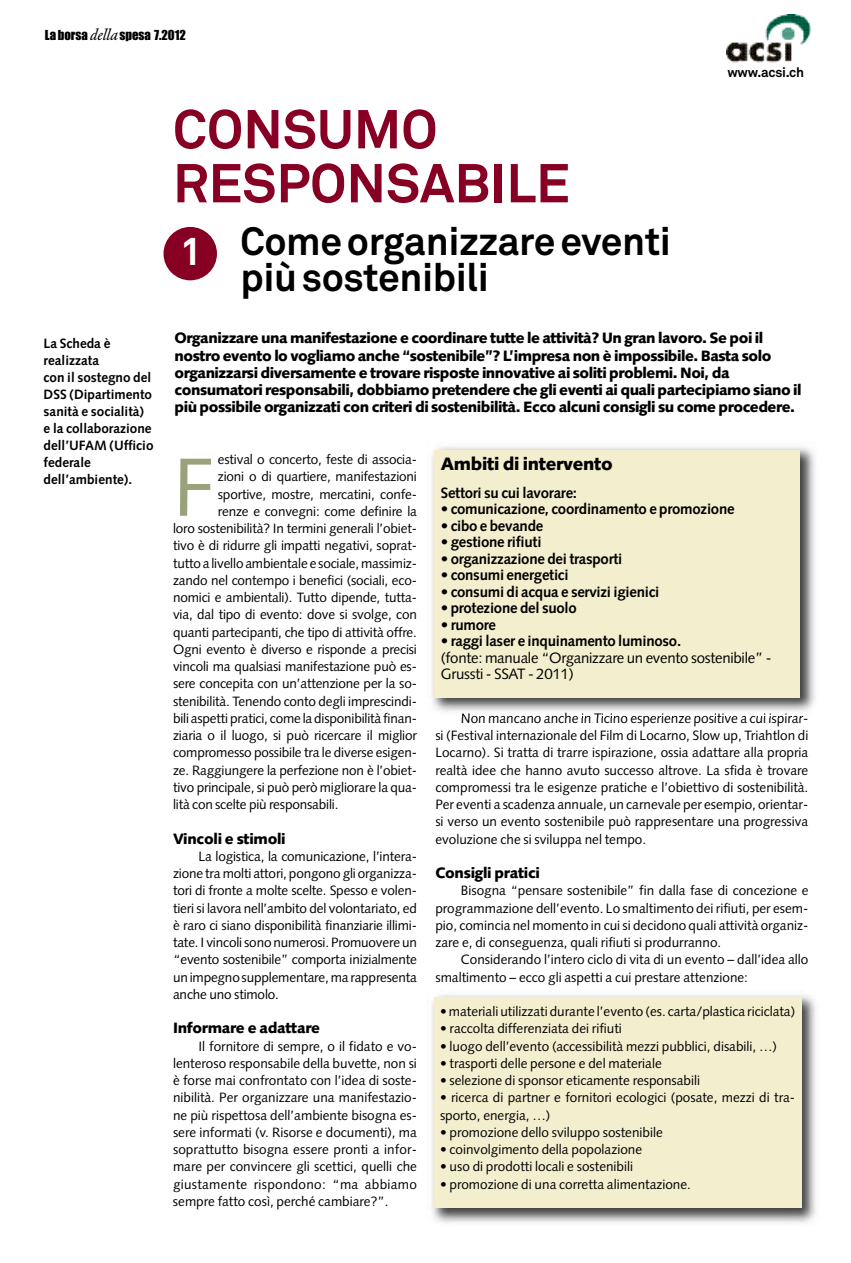
<style>
.page{position:relative;width:851px;height:1263px;background:#fff}
.page>*{position:absolute;margin:0;border:0;box-sizing:border-box;transform-origin:0 0}
.t1{font:82.5px "Syntax";color:#9aa27b}
.t2{font:700 54px/54px "Akkurat Std";color:#870023}
.t3{font:700 39px/36px "Akkurat Std";letter-spacing:-.01em;color:#000}
.t4{font:700 39px "Akkurat Std";color:#fff}
.t5{font:900 18px "Syntax";letter-spacing:-.02em;color:#000}
.t6{font:900 15px/17.2px "Syntax";letter-spacing:-.03em;color:#000}
.t7{font:700 15px "Syntax";letter-spacing:-.015em;color:#000}
.t8{font:15px/16.5px "Syntax";letter-spacing:-.015em;color:#000}
.t9{font:13.5px/17.2px "Syntax";letter-spacing:-.01em;color:#000;text-align:justify}
.t10{font:700 13.5px/17px "Syntax";color:#000}
.t11{font:700 13.5px "Akkurat Std";letter-spacing:-.015em;color:#000}
.t12{font:12.75px "Impact";color:#000}
.s1{font-family:"Garamond BE";font-style:italic;font-size:16.05px}
</style>
<div class="page">
<img style="left:432px;top:994px;width:384px;height:229px">
<div style="left:434px;top:997px;width:367px;height:211px;background:#f3eece"></div>
<img style="left:432px;top:446px;width:384px;height:271px">
<img style="left:462px;top:713px;width:95px;height:4px">
<div style="left:434px;top:450px;width:365px;height:248px;background:#f3eece"></div>
<div style="left:163px;top:227px;width:54px;height:53px;background:#870023;border-radius:50%"></div>
<img style="left:726px;top:14px;width:84px;height:49px">
<p class="t12" style="left:45px;top:28px;width:142px">Laborsa <span class="s1">della</span>spesa 7.2012</p>
<h2 class="t2" style="left:173px;top:108px;width:398px">CONSUMO<br>RESPONSABILE</h2>
<h3 class="t4" style="left:180px;top:238px;width:24px">1</h3>
<h3 class="t3" style="left:240px;top:227px;width:432px">Comeorganizzareeventi piùsostenibili</h3>
<p class="t11" style="left:727px;top:67px;width:78px">www.acsi.ch</p>
<p class="t10" style="left:44px;top:336px;width:111px">La Scheda è realizzata<br>con il sostegno del<br>DSS (Dipartimento sanità e socialità) e la collaborazione dell’UFAM (Ufficio federale dell’ambiente).</p>
<p class="t6" style="left:174px;top:331px;width:628px">Organizzare una manifestazione e coordinare tutte le attività? Un gran lavoro. Se poi il nostro evento lo vogliamo anche “sostenibile”? L’impresa non è impossibile. Basta solo organizzarsi diversamente e trovare risposte innovative ai soliti problemi. Noi, da consumatori responsabili, dobbiamo pretendere che gli eventi ai quali partecipiamo siano il più possibile organizzati con criteri di sostenibilità. Ecco alcuni consigli su come procedere.</p>
<h1 class="t1" style="left:173px;top:454px;width:43px">F</h1>
<p class="t9" style="left:218px;top:452px;width:200px">estival o concerto, feste di associa-</p>
<h3 class="t5" style="left:440px;top:456px;width:173px">Ambiti di intervento</h3>
<p class="t7" style="left:440px;top:486px;width:138px">Settori su cui lavorare:</p>
<p class="t7" style="left:440px;top:503px;width:295px">• comunicazione, coordinamento e promozione</p>
<p class="t7" style="left:440px;top:519px;width:104px">• cibo e bevande</p>
<p class="t7" style="left:440px;top:536px;width:102px">• gestione rifiuti</p>
<p class="t7" style="left:440px;top:552px;width:183px">• organizzazione dei trasporti</p>
<p class="t7" style="left:440px;top:569px;width:129px">• consumi energetici</p>
<p class="t7" style="left:440px;top:585px;width:220px">• consumi di acqua e servizi igienici</p>
<p class="t7" style="left:440px;top:602px;width:137px">• protezione del suolo</p>
<p class="t7" style="left:440px;top:618px;width:57px">• rumore</p>
<p class="t7" style="left:440px;top:635px;width:242px">• raggi laser e inquinamento luminoso.</p>
<p class="t8" style="left:440px;top:651px;width:332px">(fonte: manuale “Organizzare un evento sostenibile” -<br>Grussti - SSAT - 2011)</p>
<p class="t9" style="left:218px;top:469px;width:200px">zioni o di quartiere, manifestazioni</p>
<p class="t9" style="left:218px;top:486px;width:200px">sportive, mostre, mercatini, confe-</p>
<p class="t9" style="left:218px;top:504px;width:200px">renze e convegni: come definire la</p>
<p class="t9" style="left:173px;top:521px;width:245px">loro sostenibilità? In termini generali l’obiet-</p>
<p class="t9" style="left:173px;top:538px;width:245px">tivo è di ridurre gli impatti negativi, soprat-</p>
<p class="t9" style="left:173px;top:555px;width:245px">tuttoa livelloambientale e sociale,massimiz-</p>
<p class="t9" style="left:173px;top:573px;width:245px">zando nel contempo i benefici (sociali, eco-</p>
<p class="t9" style="left:173px;top:590px;width:245px">nomici e ambientali). Tutto dipende, tutta-</p>
<p class="t9" style="left:173px;top:607px;width:245px">via, dal tipo di evento: dove si svolge, con</p>
<p class="t9" style="left:173px;top:624px;width:245px">quanti partecipanti, che tipo di attività offre.</p>
<p class="t9" style="left:173px;top:642px;width:245px">Ogni evento è diverso e risponde a precisi</p>
<p class="t9" style="left:173px;top:659px;width:245px">vincoli ma qualsiasi manifestazione può es-</p>
<p class="t9" style="left:173px;top:676px;width:245px">sere concepita con un’attenzione per la so-</p>
<p class="t9" style="left:173px;top:693px;width:245px">stenibilità. Tenendo conto degli imprescindi-</p>
<p class="t9" style="left:173px;top:711px;width:245px">bili aspettipratici, come ladisponibilità finan-</p>
<p class="t9" style="left:173px;top:728px;width:245px">ziaria o il luogo, si può ricercare il miglior</p>
<p class="t9" style="left:173px;top:745px;width:245px">compromesso possibile tra le diverse esigen-</p>
<p class="t9" style="left:173px;top:762px;width:245px">ze. Raggiungere la perfezione non è l’obiet-</p>
<p class="t9" style="left:173px;top:780px;width:245px">tivo principale, si può però migliorare la qua-</p>
<p class="t9" style="left:173px;top:797px;width:167px">lità con scelte più responsabili.</p>
<p class="t6" style="left:173px;top:831px;width:114px">Vincoli e stimoli</p>
<p class="t9" style="left:173px;top:849px;width:245px;text-indent:26px">La logistica, la comunicazione, l’intera&shy;zione tra molti attori, pongono gli organizza&shy;tori di fronte a molte scelte. Spesso e volen&shy;tieri si lavora nell’ambito del volontariato, ed è raro ci siano disponibilità finanziarie illimi&shy;tate. I vincoli sono numerosi. Promuovere un “evento sostenibile” comporta inizialmente unimpegnosupplementare,ma rappresenta anche uno stimolo.</p>
<p class="t6" style="left:173px;top:1021px;width:149px">Informare e adattare</p>
<p class="t9" style="left:173px;top:1038px;width:245px;text-indent:26px">Il fornitore di sempre, o il fidato e vo&shy;lenteroso responsabile della buvette, non si è forse mai confrontato con l’idea di soste&shy;nibilità. Per organizzare una manifestazio&shy;ne più rispettosa dell’ambiente bisogna es&shy;sere informati (v. Risorse e documenti), ma soprattutto bisogna essere pronti a infor&shy;mare per convincere gli scettici, quelli che giustamente rispondono: “ma abbiamo sempre fatto così, perché cambiare?”.</p>
<p class="t9" style="left:435px;top:711px;width:374px;text-indent:26px">Non mancano anche in Ticino esperienze positive a cui ispirar&shy;si (Festival internazionale del Film di Locarno, Slow up, Triahtlon di Locarno). Si tratta di trarre ispirazione, ossia adattare alla propria realtà idee che hanno avuto successo altrove. La sfida è trovare compromessi tra le esigenze pratiche e l’obiettivo di sostenibilità.<br>Per eventi a scadenza annuale, un carnevale per esempio, orientar&shy;si verso un evento sostenibile può rappresentare una progressiva evoluzione che si sviluppa nel tempo.</p>
<p class="t6" style="left:435px;top:866px;width:106px">Consigli pratici</p>
<p class="t9" style="left:435px;top:883px;width:374px;text-indent:26px">Bisogna “pensare sostenibile” fin dalla fase di concezione e programmazione dell’evento. Lo smaltimento dei rifiuti, per esem&shy;pio, comincia nel momento in cui si decidono quali attività organiz&shy;zare e, di conseguenza, quali rifiuti si produrranno.</p>
<p class="t9" style="left:435px;top:952px;width:374px;text-indent:26px">Considerando l’intero ciclo di vita di un evento – dall’idea allo smaltimento – ecco gli aspetti a cui prestare attenzione:</p>
<p class="t9" style="left:440px;top:1004px;width:356px">• materiali utilizzati durante l’evento (es. carta/plastica riciclata)</p>
<p class="t9" style="left:440px;top:1021px;width:183px">• raccolta differenziata dei rifiuti</p>
<p class="t9" style="left:440px;top:1038px;width:338px">• luogo dell’evento (accessibilità mezzi pubblici, disabili, …)</p>
<p class="t9" style="left:440px;top:1056px;width:223px">• trasporti delle persone e del materiale</p>
<p class="t9" style="left:440px;top:1073px;width:261px">• selezione di sponsor eticamente responsabili</p>
<p class="t9" style="left:440px;top:1090px;width:356px">• ricerca di partner e fornitori ecologici (posate, mezzi di tra&shy;sporto, energia, …)</p>
<p class="t9" style="left:440px;top:1125px;width:224px">• promozione dello sviluppo sostenibile</p>
<p class="t9" style="left:440px;top:1142px;width:203px">• coinvolgimento della popolazione</p>
<p class="t9" style="left:440px;top:1159px;width:194px">• uso di prodotti locali e sostenibili</p>
<p class="t9" style="left:440px;top:1176px;width:252px">• promozione di una corretta alimentazione.</p>
</div>
